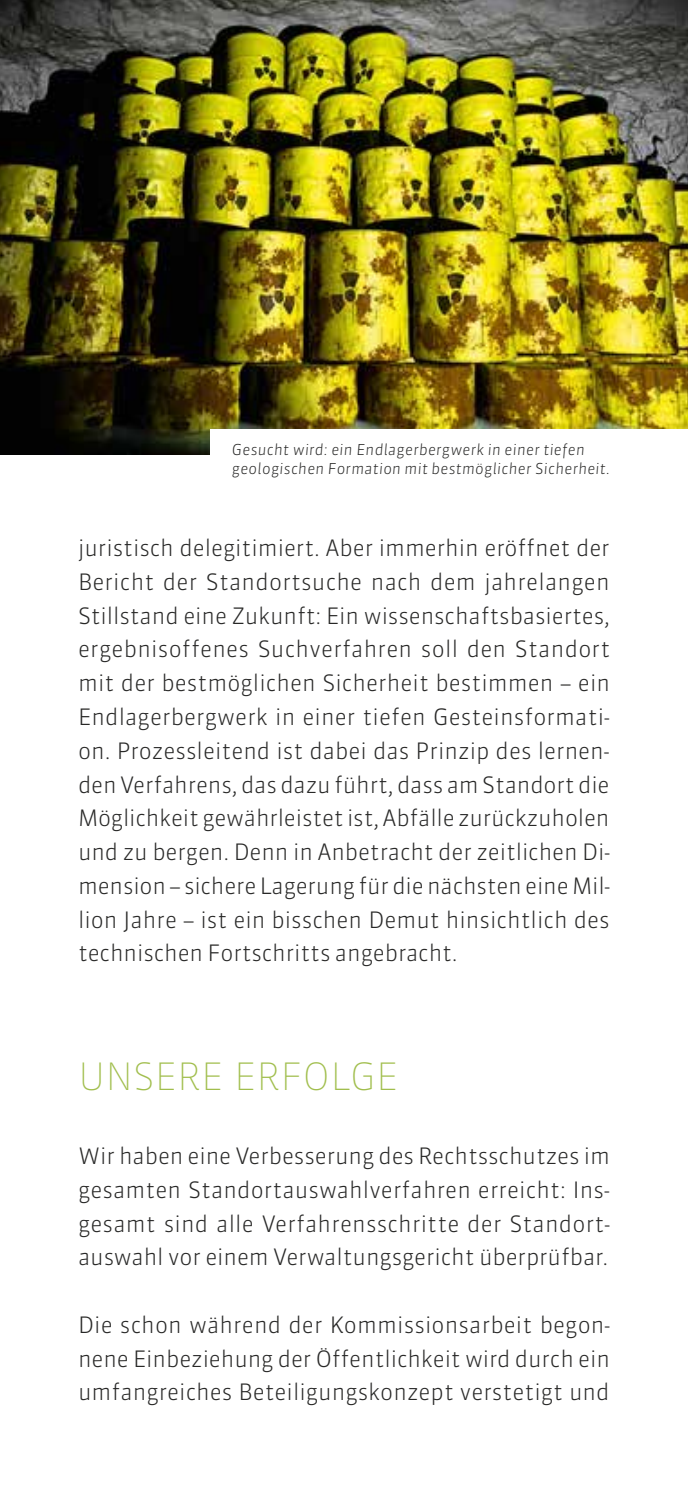
<style>
.page{position:relative;width:688px;height:1489px;background:#fff}
.page>*{position:absolute;margin:0;border:0;box-sizing:border-box;transform-origin:0 0}
.t1{font:100 37.5px "Sanuk Pro";color:#a1be4d}
.t2{font:300 22.5px/33.8px "Sanuk Pro";letter-spacing:-.005em;color:#282827;text-align:justify}
.t3{font:italic 300 15px/19.5px "Sanuk Pro";letter-spacing:.02em;color:#282827}
</style>
<div class="page">
<img style="left:0;top:0;width:687px;height:455px">
<div style="left:210px;top:429px;width:477px;height:59px;background:#fff"></div>
<p class="t3" style="left:232px;top:439px;width:379px">Gesucht wird: ein Endlagerbergwerk in einer tiefen geologischen Formation mit bestmöglicher Sicherheit.</p>
<p class="t2" style="left:78px;top:530px;width:533px">juristisch delegitimiert. Aber immerhin eröffnet der Bericht der Standortsuche nach dem jahrelangen Stillstand eine Zukunft: Ein wissenschaftsbasiertes, ergebnisoffenes Suchverfahren soll den Standort mit der bestmöglichen Sicherheit bestimmen – ein Endlagerbergwerk in einer tiefen Gesteinsformati&shy;on. Prozessleitend ist dabei das Prinzip des lernen&shy;den Verfahrens, das dazu führt, dass am Standort die Möglichkeit gewährleistet ist, Abfälle zurückzuholen und zu bergen. Denn in Anbetracht der zeitlichen Di&shy;mension – sichere Lagerung für die nächsten eine Mil&shy;lion Jahre – ist ein bisschen Demut hinsichtlich des technischen Fortschritts angebracht.</p>
<h1 class="t1" style="left:78px;top:1049px;width:321px">UNSERE ERFOLGE</h1>
<p class="t2" style="left:78px;top:1138px;width:533px">Wir haben eine Verbesserung des Rechtsschutzes im gesamten Standortauswahlverfahren erreicht: Ins&shy;gesamt sind alle Verfahrensschritte der Standort&shy;auswahl vor einem Verwaltungsgericht überprüfbar.</p>
<p class="t2" style="left:78px;top:1306px;width:533px">Die schon während der Kommissionsarbeit begon&shy;nene Einbeziehung der Öffentlichkeit wird durch ein umfangreiches Beteiligungskonzept verstetigt und</p>
</div>
